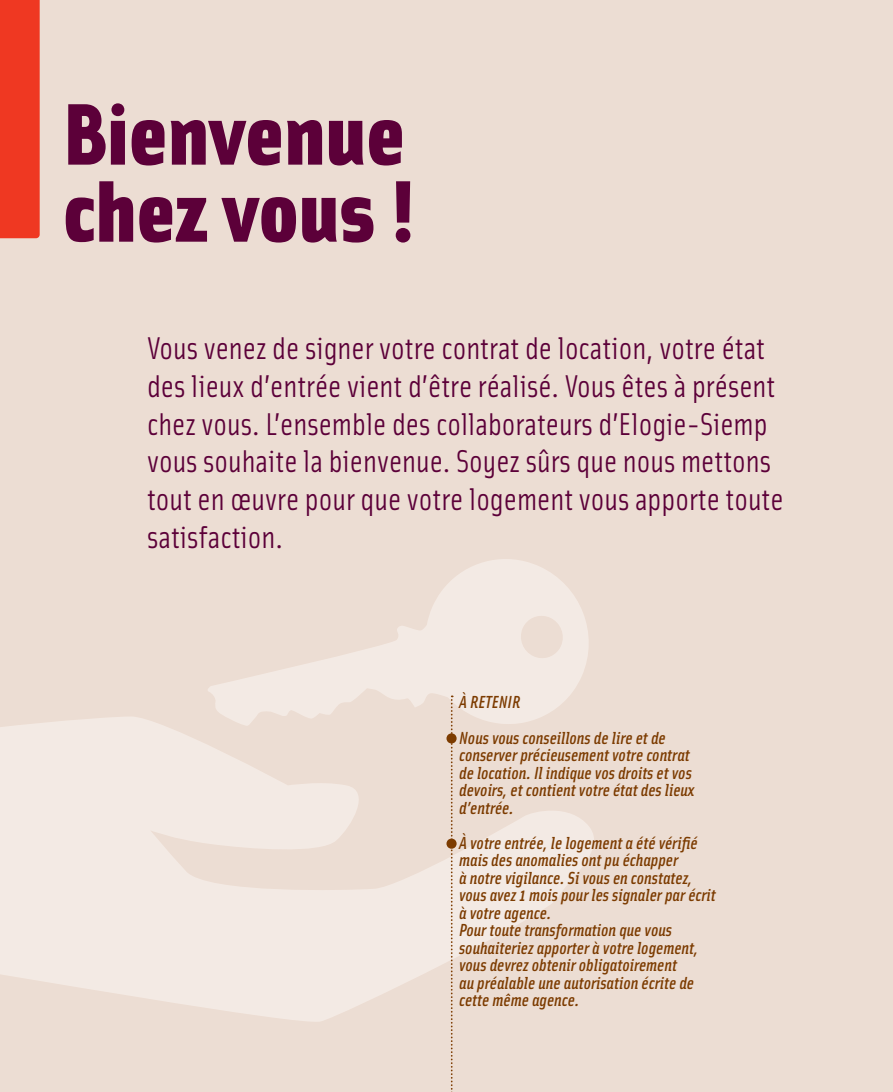
<style>
.page{position:relative;width:893px;height:1092px;background:#fff}
.page>*{position:absolute;margin:0;border:0;box-sizing:border-box;transform-origin:0 0}
.t1{font:900 87.5px/77px "Solex";color:#5c0039}
.t2{font:31.5px/37.8px "Solex";color:#5c0039}
.t3{font:italic 500 17.5px/17.5px "Solex";color:#7c3b00}
</style>
<div class="page">
<div style="left:0;top:0;width:893px;height:1091px;background:#ecddd3"></div>
<div style="left:0;top:0;width:40px;height:238px;background:#ef3822"></div>
<svg style="left:0;top:717px;width:594px;height:305px;fill:#f3eae4"></svg>
<svg style="left:207px;top:559px;width:387px;height:167px"></svg>
<svg style="left:446px;top:695px;width:11px;height:397px"></svg>
<p class="t1" style="left:63px;top:90px;width:355px">Bienvenue chez vous !</p>
<p class="t2" style="left:147px;top:328px;width:638px">Vous venez de signer votre contrat de location, votre état des lieux d’entrée vient d’être réalisé. Vous êtes à présent chez vous. L’ensemble des collaborateurs d’Elogie-Siemp vous souhaite la bienvenue. Soyez sûrs que nous mettons tout en œuvre pour que votre logement vous apporte toute satisfaction.</p>
<p class="t3" style="left:459px;top:693px;width:63px">À RETENIR</p>
<p class="t3" style="left:459px;top:728px;width:237px">Nous vous conseillons de lire et de conserver précieusement votre contrat de location. Il indique vos droits et vos devoirs, et contient votre état des lieux d’entrée.</p>
<p class="t3" style="left:459px;top:833px;width:240px">À votre entrée, le logement a été vérifié mais des anomalies ont pu échapper</p>
<p class="t3" style="left:459px;top:868px;width:258px">à notre vigilance. Si vous en constatez, vous avez 1 mois pour les signaler par écrit à votre agence.</p>
<p class="t3" style="left:459px;top:920px;width:241px">Pour toute transformation que vous souhaiteriez apporter à votre logement, vous devrez obtenir obligatoirement</p>
<p class="t3" style="left:459px;top:973px;width:236px">au préalable une autorisation écrite de cette même agence.</p>
</div>
